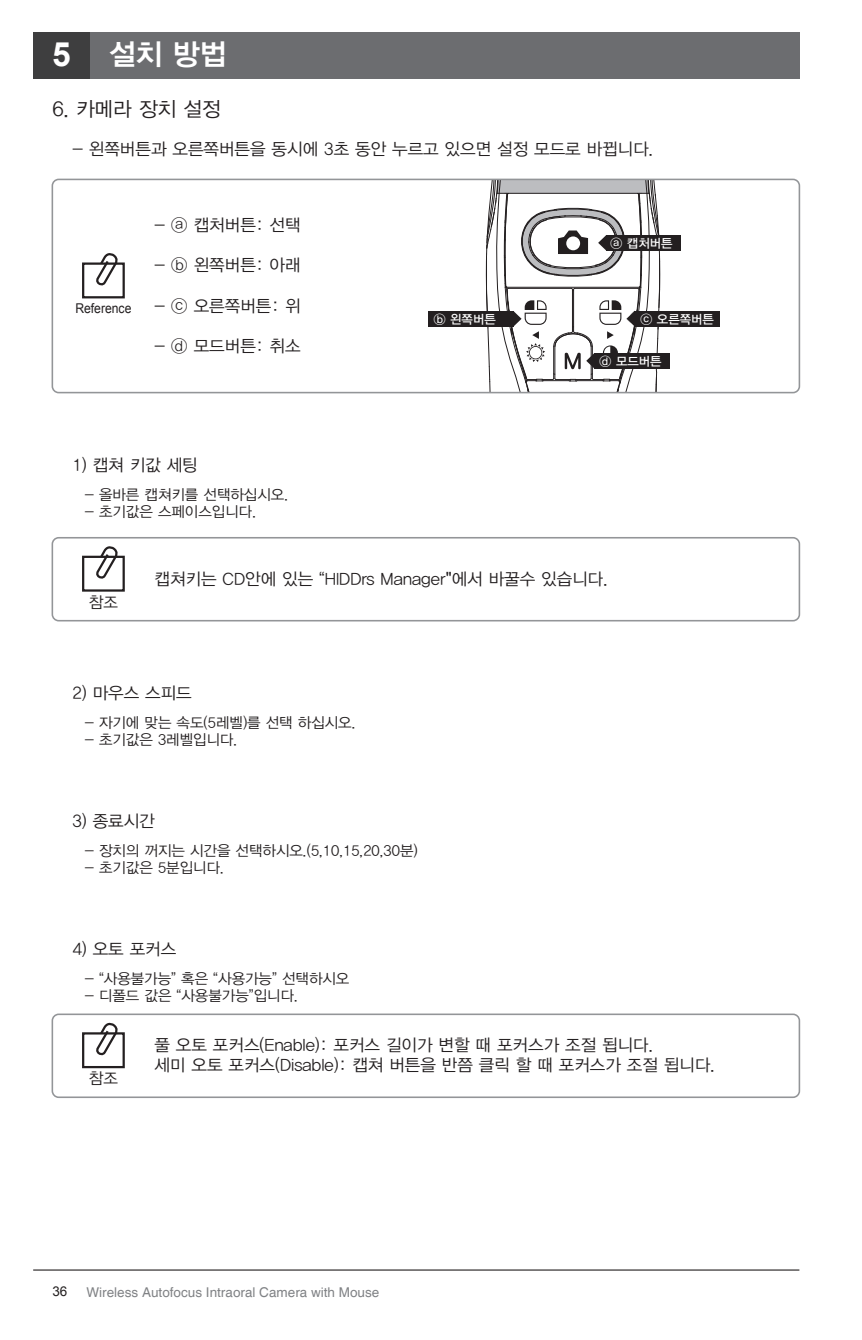
<style>
.page{position:relative;width:862px;height:1340px;background:#fff}
.page>*{position:absolute;margin:0;border:0;box-sizing:border-box;transform-origin:0 0}
.t1{font:29.25px "YDIYGO340";color:#fff}
.t2{font:20.25px "YDIYGO320";color:#231f20}
.t3{font:16.88px/20.2px "YDIYGO320";color:#231f20}
.t4{font:15.75px "YDIYGO320";color:#231f20}
.t5{font:14.62px "YDIYGO320";color:#231f20}
.t6{font:13.5px "Helvetica";color:#808285}
.t7{font:13.5px "Arial";color:#231f20;scale:.9 1}
.t8{font:13.5px "Arial";color:#231f20}
.t9{font:12.38px "YDIYGO330";color:#fff}
.s1{font-family:"Arial";font-weight:700;font-size:33.52px}
.s2{font-family:"Arial"}
</style>
<div class="page">
<div style="left:33px;top:32px;width:766px;height:47px;background:#6c6d70"></div>
<div style="left:33px;top:32px;width:57px;height:47px;background:#3e3e3f"></div>
<hr style="left:33px;top:1269px;width:766px;height:1px;background:#231f20">
<div style="left:82px;top:262px;width:43px;height:36px;background:#fff;border:2px solid #231f20"></div>
<svg style="left:95px;top:253px;width:23px;height:33px"></svg>
<div style="left:52px;top:1013px;width:747px;height:85px;border:2px solid #939598;border-radius:6px"></div>
<div style="left:82px;top:1032px;width:43px;height:36px;background:#fff;border:2px solid #231f20"></div>
<svg style="left:95px;top:1022px;width:23px;height:34px"></svg>
<div style="left:52px;top:537px;width:747px;height:84px;border:2px solid #939598;border-radius:6px"></div>
<div style="left:82px;top:555px;width:43px;height:36px;background:#fff;border:2px solid #231f20"></div>
<svg style="left:95px;top:546px;width:23px;height:33px"></svg>
<div style="left:606px;top:235px;width:74px;height:16px;background:#231f20"></div>
<div style="left:594px;top:353px;width:75px;height:15px;background:#231f20"></div>
<div style="left:428px;top:311px;width:85px;height:15px;background:#231f20"></div>
<div style="left:634px;top:311px;width:85px;height:15px;background:#231f20"></div>
<svg style="left:486px;top:182px;width:174px;height:208px"></svg>
<div style="left:52px;top:179px;width:747px;height:214px;border:2px solid #939598;border-radius:6px"></div>
<h1 class="t1" style="left:52px;top:37px;width:176px"><span class="s1">5</span> 설치 방법</h1>
<p class="t2" style="left:52px;top:97px;width:170px">6. 카메라 장치 설정</p>
<p class="t3" style="left:72px;top:139px;width:582px">- 왼쪽버튼과 오른쪽버튼을 동시에 3초 동안 누르고 있으면 설정 모드로 바뀝니다.</p>
<p class="t7" style="left:75px;top:300px;width:64px">Reference</p>
<p class="t3" style="left:154px;top:215px;width:148px">- ⓐ 캡처버튼: 선택</p>
<p class="t3" style="left:154px;top:255px;width:148px">- ⓑ 왼쪽버튼: 아래</p>
<p class="t3" style="left:154px;top:296px;width:148px">- ⓒ 오른쪽버튼: 위</p>
<p class="t3" style="left:154px;top:336px;width:148px">- ⓓ 모드버튼: 취소</p>
<p class="t3" style="left:72px;top:455px;width:127px">1) 캡쳐 키값 세팅</p>
<p class="t5" style="left:85px;top:486px;width:205px">- 올바른 캡쳐키를 선택하십시오.</p>
<p class="t5" style="left:85px;top:504px;width:173px">- 초기값은 스페이스입니다.</p>
<p class="t9" style="left:610px;top:236px;width:64px">ⓐ 캡처버튼</p>
<p class="t9" style="left:433px;top:312px;width:64px">ⓑ 왼쪽버튼</p>
<p class="t9" style="left:639px;top:312px;width:75px">ⓒ 오른쪽버튼</p>
<p class="t9" style="left:599px;top:354px;width:64px">ⓓ 모드버튼</p>
<p class="t4" style="left:89px;top:593px;width:30px">참조</p>
<p class="t3" style="left:154px;top:569px;width:454px">캡쳐키는 CD안에 있는 <span class="s2">“</span>HIDDrs Manager<span class="s2">"</span>에서 바꿀수 있습니다.</p>
<p class="t3" style="left:72px;top:683px;width:121px">2) 마우스 스피드</p>
<p class="t5" style="left:85px;top:714px;width:272px">- 자기에 맞는 속도(5레벨)를 선택 하십시오.</p>
<p class="t5" style="left:85px;top:732px;width:154px">- 초기값은 3레벨입니다.</p>
<p class="t3" style="left:72px;top:811px;width:84px">3) 종료시간</p>
<p class="t5" style="left:85px;top:842px;width:334px">- 장치의 꺼지는 시간을 선택하시오.(5,10,15,20,30분)</p>
<p class="t5" style="left:85px;top:860px;width:140px">- 초기값은 5분입니다.</p>
<p class="t3" style="left:72px;top:939px;width:105px">4) 오토 포커스</p>
<p class="t5" style="left:85px;top:970px;width:266px">- <span class="s2">“</span>사용불가능<span class="s2">”</span> 혹은 <span class="s2">“</span>사용가능<span class="s2">”</span> 선택하시오</p>
<p class="t5" style="left:85px;top:987px;width:214px">- 디폴드 값은 <span class="s2">“</span>사용불가능<span class="s2">”</span>입니다.</p>
<p class="t3" style="left:154px;top:1035px;width:561px">풀 오토 포커스(Enable): 포커스 길이가 변할 때 포커스가 조절 됩니다.<br>세미 오토 포커스(Disable): 캡쳐 버튼을 반쯤 클릭 할 때 포커스가 조절 됩니다.</p>
<p class="t4" style="left:89px;top:1069px;width:30px">참조</p>
<p class="t8" style="left:52px;top:1282px;width:17px">36</p>
<p class="t6" style="left:86px;top:1283px;width:294px">Wireless Autofocus Intraoral Camera with Mouse</p>
</div>
